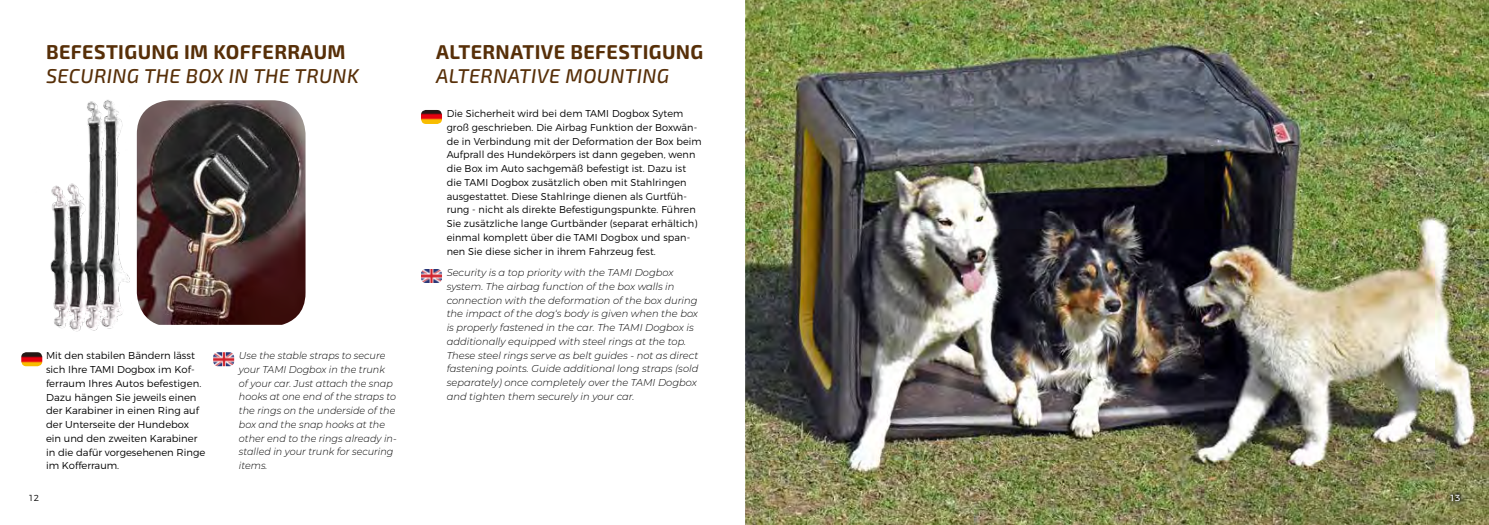
<style>
.page{position:relative;width:1489px;height:525px;background:#fff}
.page>*{position:absolute;margin:0;border:0;box-sizing:border-box;transform-origin:0 0}
.t1{font:700 20px "Exo 2";letter-spacing:.02em;color:#572f08}
.t2{font:italic 500 20px "Exo 2";letter-spacing:.02em;color:#572f08}
.t3{font:300 10px/13.8px "Montserrat";letter-spacing:.01em;color:#000}
.t4{font:italic 300 10px/13.8px "Montserrat";color:#000}
.t5{font:italic 300 10px/13.8px "Montserrat";color:#000;scale:.96 1}
.t6{font:300 8.75px "Montserrat";color:#000}
.t7{font:300 8.75px "Montserrat";color:#fff}
</style>
<div class="page">
<img style="left:421px;top:110px;width:21px;height:14px">
<img style="left:745px;top:0;width:743px;height:524px">
<img style="left:421px;top:269px;width:21px;height:14px">
<svg style="left:1445px;top:488px;width:22px;height:20px"></svg>
<svg style="left:1447px;top:490px;width:21px;height:19px"></svg>
<svg style="left:1447px;top:491px;width:15px;height:12px"></svg>
<img style="left:137px;top:100px;width:168px;height:224px">
<img style="left:50px;top:100px;width:80px;height:232px">
<img style="left:213px;top:352px;width:21px;height:14px">
<img style="left:21px;top:352px;width:21px;height:14px">
<h1 class="t1" style="left:46px;top:40px;width:301px">BEFESTIGUNG IM KOFFERRAUM</h1>
<h1 class="t2" style="left:46px;top:64px;width:314px">SECURING THE BOX IN THE TRUNK</h1>
<p class="t3" style="left:46px;top:348px;width:161px">Mit den stabilen Bändern lässt sich Ihre TAMI Dogbox im Kof&shy;ferraum Ihres Autos befestigen.<br>Dazu hängen Sie jeweils einen der Karabiner in einen Ring auf der Unterseite der Hundebox ein und den zweiten Karabiner in die dafür vorgesehenen Ringe im Kofferraum.</p>
<p class="t5" style="left:239px;top:348px;width:166px">Use the stable straps to secure your TAMI Dogbox in the trunk<br>of your car. Just attach the snap hooks at one end of the straps to the rings on the underside of the box and the snap hooks at the other end to the rings already in&shy;stalled in your trunk for securing items.</p>
<p class="t6" style="left:28px;top:492px;width:12px">12</p>
<h1 class="t1" style="left:436px;top:40px;width:269px">ALTERNATIVE BEFESTIGUNG</h1>
<h1 class="t2" style="left:436px;top:64px;width:234px">ALTERNATIVE MOUNTING</h1>
<p class="t3" style="left:446px;top:106px;width:256px">Die Sicherheit wird bei dem TAMI Dogbox Sytem groß geschrieben. Die Airbag Funktion der Boxwän&shy;de in Verbindung mit der Deformation der Box beim Aufprall des Hundekörpers ist dann gegeben, wenn die Box im Auto sachgemäß befestigt ist. Dazu ist die TAMI Dogbox zusätzlich oben mit Stahlringen ausgestattet. Diese Stahlringe dienen als Gurtfüh&shy;rung - nicht als direkte Befestigungspunkte. Führen Sie zusätzliche lange Gurtbänder (separat erhältich) einmal komplett über die TAMI Dogbox und span&shy;nen Sie diese sicher in ihrem Fahrzeug fest.</p>
<p class="t4" style="left:446px;top:265px;width:253px">Security is a top priority with the TAMI Dogbox system. The airbag function of the box walls in connection with the deformation of the box during the impact of the dog‘s body is given when the box is properly fastened in the car. The TAMI Dogbox is additionally equipped with steel rings at the top.<br>These steel rings serve as belt guides - not as direct fastening points. Guide additional long straps (sold separately) once completely over the TAMI Dogbox and tighten them securely in your car.</p>
<p class="t7" style="left:1449px;top:492px;width:12px">13</p>
</div>
